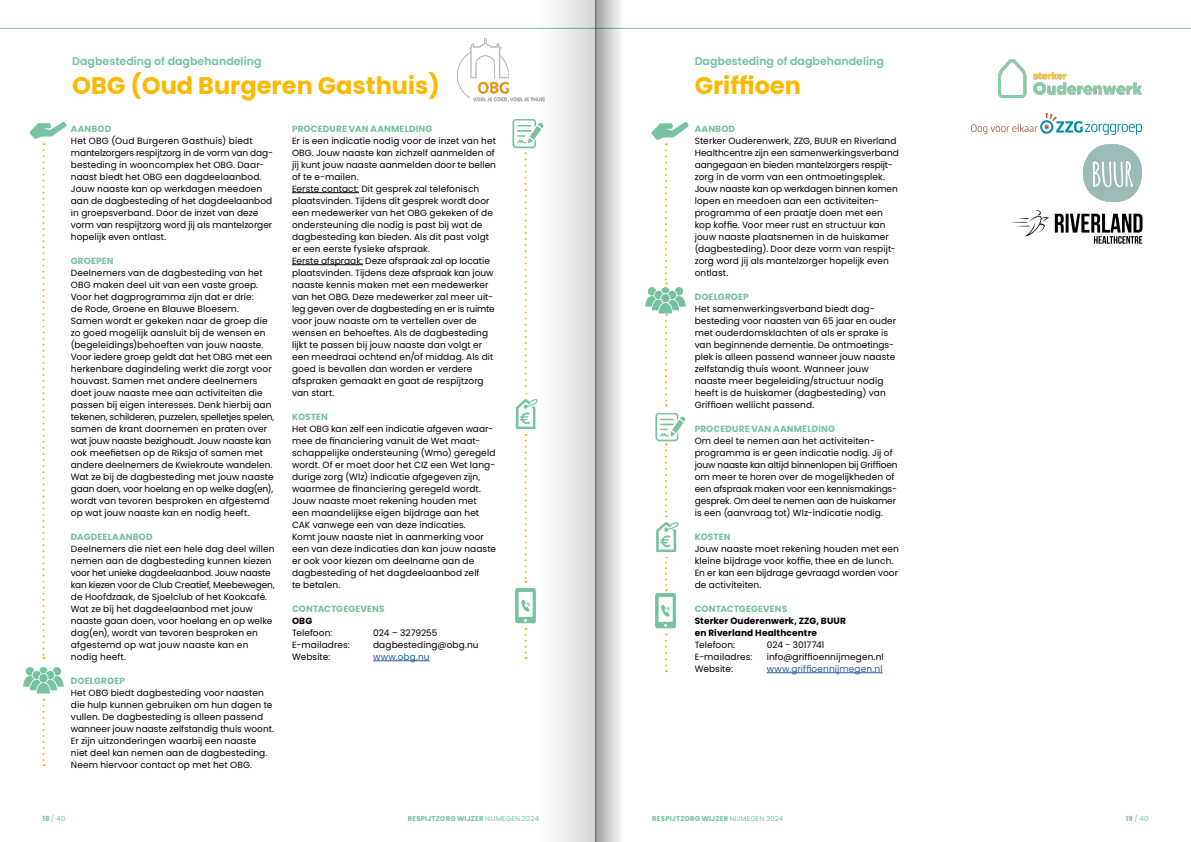
<style>
.page{position:relative;width:1191px;height:842px;background:#fff}
.page>*{position:absolute;margin:0;border:0;box-sizing:border-box;transform-origin:0 0}
.t1{font:700 24px "Poppins";color:#fbba00}
.t2{font:600 11px "Poppins";color:#76c29f}
.t3{font:9px/12px "Poppins";letter-spacing:.01em;color:#000}
.t4{font:700 9px "Poppins";letter-spacing:.015em;color:#76c29f}
.t5{font:700 9px/12px "Poppins";letter-spacing:.01em;color:#000}
.t6{font:9px "Poppins";letter-spacing:.01em;color:#275b9b}
.t7{font:700 7px "Poppins";letter-spacing:.015em;color:#76c29f}
.t8{font:7px "Poppins";color:#76c29f}
.s1{font-weight:700}
.s2{font-weight:400}
</style>
<div class="page">
<hr style="left:292px;top:192px;width:67px;height:1px;background:#000">
<hr style="left:292px;top:264px;width:71px;height:1px;background:#000">
<hr style="left:373px;top:660px;width:57px;height:1px;background:#275b9b">
<img style="left:29px;top:122px;width:38px;height:17px">
<img style="left:23px;top:667px;width:41px;height:27px">
<svg style="left:43px;top:143px;width:2px;height:516px"></svg>
<svg style="left:524px;top:152px;width:2px;height:242px"></svg>
<svg style="left:524px;top:628px;width:2px;height:31px"></svg>
<svg style="left:524px;top:434px;width:2px;height:149px"></svg>
<svg style="left:43px;top:699px;width:2px;height:67px"></svg>
<img style="left:512px;top:119px;width:27px;height:30px">
<img style="left:515px;top:399px;width:23px;height:30px">
<img style="left:515px;top:588px;width:21px;height:36px">
<hr style="left:0;top:28px;width:595px;height:1px;background:#76c29f">
<hr style="left:595px;top:28px;width:596px;height:1px;background:#76c29f">
<img style="left:457px;top:39px;width:82px;height:63px">
<hr style="left:766px;top:672px;width:116px;height:1px;background:#275b9b">
<img style="left:651px;top:122px;width:38px;height:17px">
<img style="left:645px;top:284px;width:41px;height:30px">
<svg style="left:665px;top:143px;width:2px;height:141px"></svg>
<svg style="left:665px;top:314px;width:2px;height:92px"></svg>
<svg style="left:665px;top:443px;width:2px;height:74px"></svg>
<svg style="left:665px;top:557px;width:2px;height:34px"></svg>
<svg style="left:665px;top:641px;width:2px;height:31px"></svg>
<img style="left:655px;top:413px;width:31px;height:29px">
<img style="left:656px;top:522px;width:23px;height:30px">
<img style="left:655px;top:593px;width:21px;height:36px">
<img style="left:971px;top:113px;width:170px;height:22px">
<img style="left:998px;top:59px;width:143px;height:39px">
<img style="left:1012px;top:210px;width:131px;height:34px">
<img style="left:1083px;top:144px;width:58px;height:58px">
<div style="left:539px;top:0;width:56px;height:842px;background:linear-gradient(to right,#fff,#d7d7d7)"></div>
<svg style="left:595px;top:0;width:29px;height:842px"></svg>
<p class="t2" style="left:72px;top:55px;width:191px">Dagbesteding of dagbehandeling</p>
<h1 class="t1" style="left:72px;top:71px;width:369px">OBG (Oud Burgeren Gasthuis)</h1>
<p class="t4" style="left:71px;top:124px;width:42px">AANBOD</p>
<p class="t3" style="left:71px;top:135px;width:204px">Het OBG (Oud Burgeren Gasthuis) biedt mantelzorgers respijtzorg in de vorm van dag&shy;besteding in wooncomplex het OBG. Daar&shy;naast biedt het OBG een dagdeelaanbod.<br>Jouw naaste kan op werkdagen meedoen aan de dagbesteding of het dagdeelaanbod in groepsverband. Door de inzet van deze vorm van respijtzorg word jij als mantelzorger hopelijk even ontlast.</p>
<p class="t4" style="left:71px;top:256px;width:44px">GROEPEN</p>
<p class="t3" style="left:71px;top:267px;width:205px">Deelnemers van de dagbesteding van het OBG maken deel uit van een vaste groep.<br>Voor het dagprogramma zijn dat er drie:<br>de Rode, Groene en Blauwe Bloesem.<br>Samen wordt er gekeken naar de groep die zo goed mogelijk aansluit bij de wensen en (begeleidings)behoeften van jouw naaste.<br>Voor iedere groep geldt dat het OBG met een herkenbare dagindeling werkt die zorgt voor houvast. Samen met andere deelnemers doet jouw naaste mee aan activiteiten die passen bij eigen interesses. Denk hierbij aan tekenen, schilderen, puzzelen, spelletjes spelen, samen de krant doornemen en praten over wat jouw naaste bezighoudt. Jouw naaste kan ook meefietsen op de Riksja of samen met andere deelnemers de Kwiekroute wandelen.<br>Wat ze bij de dagbesteding met jouw naaste gaan doen, voor hoelang en op welke dag(en), wordt van tevoren besproken en afgestemd op wat jouw naaste kan en nodig heeft.</p>
<p class="t4" style="left:71px;top:532px;width:83px">DAGDEELAANBOD</p>
<p class="t3" style="left:71px;top:543px;width:205px">Deelnemers die niet een hele dag deel willen nemen aan de dagbesteding kunnen kiezen voor het unieke dagdeelaanbod. Jouw naaste kan kiezen voor de Club Creatief, Meebewegen, de Hoofdzaak, de Sjoelclub of het Kookcafé.<br>Wat ze bij het dagdeelaanbod met jouw naaste gaan doen, voor hoelang en op welke dag(en), wordt van tevoren besproken en afgestemd op wat jouw naaste kan en nodig heeft.</p>
<p class="t4" style="left:71px;top:676px;width:56px">DOELGROEP</p>
<p class="t3" style="left:71px;top:687px;width:205px">Het OBG biedt dagbesteding voor naasten die hulp kunnen gebruiken om hun dagen te vullen. De dagbesteding is alleen passend wanneer jouw naaste zelfstandig thuis woont.<br>Er zijn uitzonderingen waarbij een naaste niet deel kan nemen aan de dagbesteding.<br>Neem hiervoor contact op met het OBG.</p>
<p class="t4" style="left:292px;top:124px;width:142px">PROCEDURE VAN AANMELDING</p>
<p class="t3" style="left:292px;top:135px;width:205px">Er is een indicatie nodig voor de inzet van het OBG. Jouw naaste kan zichzelf aanmelden of jij kunt jouw naaste aanmelden door te bellen of te e-mailen.<br>Eerste contact: Dit gesprek zal telefonisch plaatsvinden. Tijdens dit gesprek wordt door een medewerker van het OBG gekeken of de ondersteuning die nodig is past bij wat de dagbesteding kan bieden. Als dit past volgt er een eerste fysieke afspraak.<br>Eerste afspraak: Deze afspraak zal op locatie plaatsvinden. Tijdens deze afspraak kan jouw naaste kennis maken met een medewerker van het OBG. Deze medewerker zal meer uit&shy;leg geven over de dagbesteding en er is ruimte voor jouw naaste om te vertellen over de wensen en behoeftes. Als de dagbesteding lijkt te passen bij jouw naaste dan volgt er een meedraai ochtend en/of middag. Als dit goed is bevallen dan worden er verdere afspraken gemaakt en gaat de respijtzorg van start.</p>
<p class="t4" style="left:292px;top:412px;width:37px">KOSTEN</p>
<p class="t3" style="left:292px;top:423px;width:206px">Het OBG kan zelf een indicatie afgeven waar&shy;mee de financiering vanuit de Wet maat&shy;schappelijke ondersteuning (Wmo) geregeld wordt. Of er moet door het CIZ een Wet lang&shy;durige zorg (Wlz) indicatie afgegeven zijn, waarmee de financiering geregeld wordt.<br>Jouw naaste moet rekening houden met<br>een maandelijkse eigen bijdrage aan het CAK vanwege een van deze indicaties.<br>Komt jouw naaste niet in aanmerking voor een van deze indicaties dan kan jouw naaste er ook voor kiezen om deelname aan de dagbesteding of het dagdeelaanbod zelf<br>te betalen.</p>
<p class="t4" style="left:292px;top:604px;width:94px">CONTACTGEGEVENS</p>
<p class="t5" style="left:292px;top:615px;width:22px">OBG</p>
<p class="t3" style="left:292px;top:627px;width:42px">Telefoon:</p>
<p class="t3" style="left:373px;top:627px;width:66px">024 – 3279255</p>
<p class="t3" style="left:292px;top:639px;width:59px">E-mailadres:</p>
<p class="t3" style="left:373px;top:639px;width:107px">dagbesteding@obg.nu</p>
<p class="t3" style="left:292px;top:651px;width:40px">Website:</p>
<p class="t6" style="left:373px;top:652px;width:58px">www.obg.nu</p>
<p class="t8" style="left:43px;top:814px;width:24px"><span class="s1">18</span> / 40</p>
<p class="t7" style="left:408px;top:814px;width:133px">RESPIJTZORG WIJZER <span class="s2">NIJMEGEN 2024</span></p>
<p class="t2" style="left:694px;top:55px;width:191px">Dagbesteding of dagbehandeling</p>
<h1 class="t1" style="left:694px;top:72px;width:108px">Griffioen</h1>
<p class="t4" style="left:694px;top:124px;width:42px">AANBOD</p>
<p class="t3" style="left:694px;top:135px;width:206px">Sterker Ouderenwerk, ZZG, BUUR en Riverland Healthcentre zijn een samenwerkingsverband aangegaan en bieden mantelzorgers respijt&shy;zorg in de vorm van een ontmoetingsplek.<br>Jouw naaste kan op werkdagen binnen komen lopen en meedoen aan een activiteiten&shy;programma of een praatje doen met een kop koffie. Voor meer rust en structuur kan jouw naaste plaatsnemen in de huiskamer (dagbesteding). Door deze vorm van respijt&shy;zorg word jij als mantelzorger hopelijk even ontlast.</p>
<p class="t4" style="left:694px;top:292px;width:56px">DOELGROEP</p>
<p class="t3" style="left:694px;top:303px;width:203px">Het samenwerkingsverband biedt dag&shy;besteding voor naasten van 65 jaar en ouder met ouderdomsklachten of als er sprake is van beginnende dementie. De ontmoetings&shy;plek is alleen passend wanneer jouw naaste zelfstandig thuis woont. Wanneer jouw naaste meer begeleiding/structuur nodig heeft is de huiskamer (dagbesteding) van Griffioen wellicht passend.</p>
<p class="t4" style="left:694px;top:424px;width:142px">PROCEDURE VAN AANMELDING</p>
<p class="t3" style="left:694px;top:435px;width:204px">Om deel te nemen aan het activiteiten&shy;programma is er geen indicatie nodig. Jij of jouw naaste kan altijd binnenlopen bij Griffioen om meer te horen over de mogelijkheden of een afspraak maken voor een kennismakings&shy;gesprek. Om deel te nemen aan de huiskamer is een (aanvraag tot) Wlz-indicatie nodig.</p>
<p class="t4" style="left:694px;top:532px;width:37px">KOSTEN</p>
<p class="t3" style="left:694px;top:543px;width:206px">Jouw naaste moet rekening houden met een kleine bijdrage voor koffie, thee en de lunch.<br>En er kan een bijdrage gevraagd worden voor de activiteiten.</p>
<p class="t4" style="left:694px;top:604px;width:94px">CONTACTGEGEVENS</p>
<p class="t5" style="left:694px;top:615px;width:153px">Sterker Ouderenwerk, ZZG, BUUR en Riverland Healthcentre</p>
<p class="t3" style="left:694px;top:639px;width:42px">Telefoon:</p>
<p class="t3" style="left:766px;top:639px;width:59px">024 - 3017741</p>
<p class="t3" style="left:694px;top:651px;width:59px">E-mailadres:</p>
<p class="t3" style="left:766px;top:651px;width:118px">info@griffioennijmegen.nl</p>
<p class="t3" style="left:694px;top:663px;width:40px">Website:</p>
<p class="t6" style="left:766px;top:664px;width:117px">www.griffioennijmegen.nl</p>
<p class="t7" style="left:652px;top:814px;width:133px">RESPIJTZORG WIJZER <span class="s2">NIJMEGEN 2024</span></p>
<p class="t8" style="left:1125px;top:814px;width:24px"><span class="s1">19</span> / 40</p>
</div>
